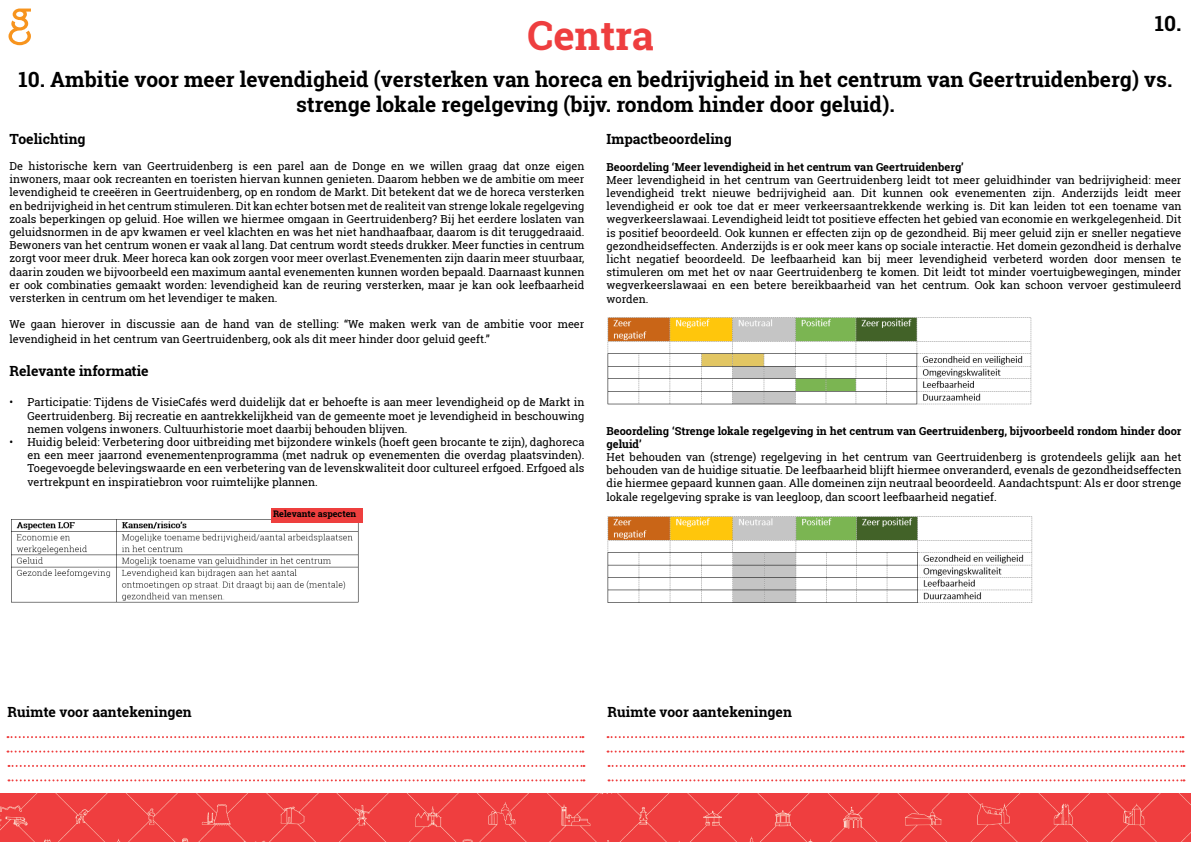
<style>
.page{position:relative;width:1191px;height:842px;background:#fff}
.page>*{position:absolute;margin:0;border:0;box-sizing:border-box;transform-origin:0 0}
.t1{font:700 40.1px "Roboto Slab";color:#ee3e3f}
.t2{font:700 21px/25.2px "Roboto Slab";color:#000;text-align:center}
.t3{font:700 14px "Roboto Slab";color:#000}
.t4{font:11px/13.2px "Roboto Slab";color:#000;text-align:justify}
.t5{font:700 11px/13.2px "Roboto Slab";color:#000}
.t6{font:700 9px "Roboto Slab";color:#000}
</style>
<div class="page">
<svg style="left:8px;top:736px;width:575px;height:2px"></svg>
<svg style="left:8px;top:750px;width:575px;height:2px"></svg>
<svg style="left:9px;top:765px;width:575px;height:2px"></svg>
<svg style="left:9px;top:779px;width:575px;height:2px"></svg>
<svg style="left:607px;top:736px;width:576px;height:2px"></svg>
<svg style="left:607px;top:750px;width:576px;height:2px"></svg>
<svg style="left:608px;top:765px;width:576px;height:2px"></svg>
<svg style="left:608px;top:779px;width:576px;height:2px"></svg>
<svg style="left:9px;top:9px;width:22px;height:36px"></svg>
<img style="left:0;top:794px;width:1191px;height:48px">
<img style="left:11px;top:519px;width:351px;height:84px">
<div style="left:271px;top:508px;width:91px;height:14px;background:#ee3f3e"></div>
<img style="left:607px;top:317px;width:425px;height:88px">
<img style="left:607px;top:516px;width:426px;height:87px">
<h1 class="t1" style="left:527px;top:8px;width:128px">Centra</h1>
<h2 class="t2" style="left:1154px;top:10px;width:28px">10.</h2>
<h2 class="t2" style="left:18px;top:67px;width:1155px">10. Ambitie voor meer levendigheid (versterken van horeca en bedrijvigheid in het centrum van Geertruidenberg) vs. strenge lokale regelgeving (bijv. rondom hinder door geluid).</h2>
<p class="t3" style="left:606px;top:130px;width:127px">Impactbeoordeling</p>
<p class="t5" style="left:606px;top:160px;width:359px">Beoordeling ‘Meer levendigheid in het centrum van Geertruidenberg’</p>
<p class="t4" style="left:606px;top:173px;width:576px">Meer levendigheid in het centrum van Geertruidenberg leidt tot meer geluidhinder van bedrijvigheid: meer levendigheid trekt nieuwe bedrijvigheid aan. Dit kunnen ook evenementen zijn. Anderzijds leidt meer levendigheid er ook toe dat er meer verkeersaantrekkende werking is. Dit kan leiden tot een toename van wegverkeerslawaai. Levendigheid leidt tot positieve effecten het gebied van economie en werkgelegenheid. Dit is positief beoordeeld. Ook kunnen er effecten zijn op de gezondheid. Bij meer geluid zijn er sneller negatieve gezondheidseffecten. Anderzijds is er ook meer kans op sociale interactie. Het domein gezondheid is derhalve licht negatief beoordeeld. De leefbaarheid kan bij meer levendigheid verbeterd worden door mensen te stimuleren om met het ov naar Geertruidenberg te komen. Dit leidt tot minder voertuigbewegingen, minder wegverkeerslawaai en een betere bereikbaarheid van het centrum. Ook kan schoon vervoer gestimuleerd worden.</p>
<p class="t3" style="left:10px;top:129px;width:77px">Toelichting</p>
<p class="t4" style="left:10px;top:159px;width:576px">De historische kern van Geertruidenberg is een parel aan de Donge en we willen graag dat onze eigen inwoners, maar ook recreanten en toeristen hiervan kunnen genieten. Daarom hebben we de ambitie om meer levendigheid te creeëren in Geertruidenberg, op en rondom de Markt. Dit betekent dat we de horeca versterken en bedrijvigheid in het centrum stimuleren. Dit kan echter botsen met de realiteit van strenge lokale regelgeving zoals beperkingen op geluid. Hoe willen we hiermee omgaan in Geertruidenberg? Bij het eerdere loslaten van geluidsnormen in de apv kwamen er veel klachten en was het niet handhaafbaar, daarom is dit teruggedraaid.<br>Bewoners van het centrum wonen er vaak al lang. Dat centrum wordt steeds drukker. Meer functies in centrum zorgt voor meer druk. Meer horeca kan ook zorgen voor meer overlast.Evenementen zijn daarin meer stuurbaar, daarin zouden we bijvoorbeeld een maximum aantal evenementen kunnen worden bepaald. Daarnaast kunnen er ook combinaties gemaakt worden: levendigheid kan de reuring versterken, maar je kan ook leefbaarheid versterken in centrum om het levendiger te maken.</p>
<p class="t4" style="left:10px;top:317px;width:576px;line-height:14.4px">We gaan hierover in discussie aan de hand van de stelling: “We maken werk van de ambitie voor meer levendigheid in het centrum van Geertruidenberg, ook als dit meer hinder door geluid geeft.”</p>
<p class="t3" style="left:10px;top:362px;width:141px">Relevante informatie</p>
<p class="t4" style="left:27px;top:396px;width:558px;text-indent:-18px">• Participatie: Tijdens de VisieCafés werd duidelijk dat er behoefte is aan meer levendigheid op de Markt in Geertruidenberg. Bij recreatie en aantrekkelijkheid van de gemeente moet je levendigheid in beschouwing nemen volgens inwoners. Cultuurhistorie moet daarbij behouden blijven.</p>
<p class="t4" style="left:27px;top:435px;width:558px;text-indent:-18px">• Huidig beleid: Verbetering door uitbreiding met bijzondere winkels (hoeft geen brocante te zijn), daghoreca en een meer jaarrond evenementenprogramma (met nadruk op evenementen die overdag plaatsvinden).<br>Toegevoegde belevingswaarde en een verbetering van de levenskwaliteit door cultureel erfgoed. Erfgoed als vertrekpunt en inspiratiebron voor ruimtelijke plannen.</p>
<p class="t5" style="left:606px;top:424px;width:576px">Beoordeling ‘Strenge lokale regelgeving in het centrum van Geertruidenberg, bijvoorbeeld rondom hinder door geluid’</p>
<p class="t4" style="left:606px;top:450px;width:576px">Het behouden van (strenge) regelgeving in het centrum van Geertruidenberg is grotendeels gelijk aan het behouden van de huidige situatie. De leefbaarheid blijft hiermee onveranderd, evenals de gezondheidseffecten die hiermee gepaard kunnen gaan. Alle domeinen zijn neutraal beoordeeld. Aandachtspunt: Als er door strenge lokale regelgeving sprake is van leegloop, dan scoort leefbaarheid negatief.</p>
<p class="t6" style="left:273px;top:508px;width:85px">Relevante aspecten</p>
<p class="t3" style="left:8px;top:702px;width:186px">Ruimte voor aantekeningen</p>
<p class="t3" style="left:607px;top:702px;width:186px">Ruimte voor aantekeningen</p>
</div>
